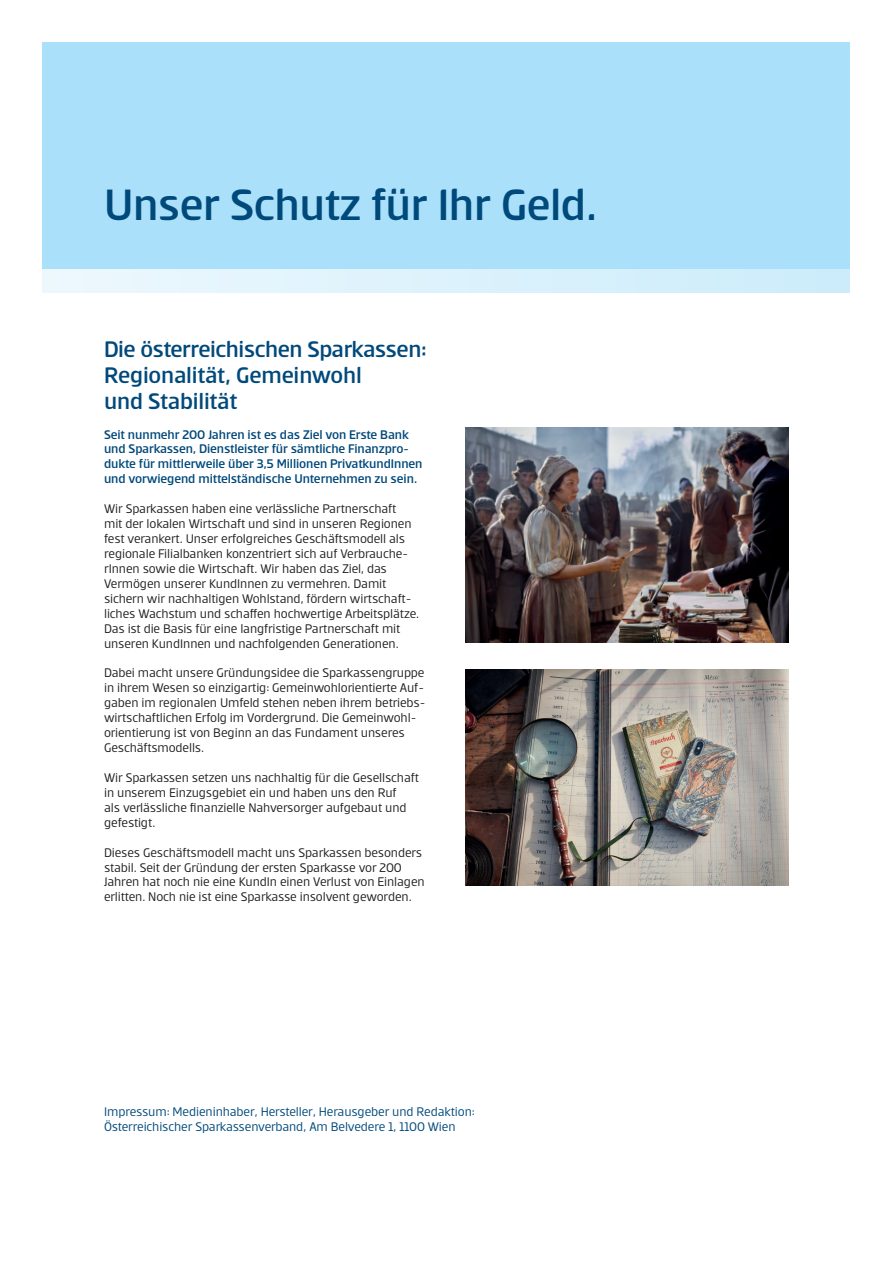
<style>
.page{position:relative;width:893px;height:1263px;background:#fff}
.page>*{position:absolute;margin:0;border:0;box-sizing:border-box;transform-origin:0 0}
.t1{font:500 47.55px "Erste";letter-spacing:-.01em;color:#00497b}
.t2{font:500 24.45px/25.8px "Erste";letter-spacing:-.02em;color:#00497b}
.t3{font:13.5px/15px "Erste";letter-spacing:-.01em;color:#231f20}
.t4{font:500 13.5px/15px "Erste";letter-spacing:-.01em;color:#00497b}
.t5{font:13.5px/15px "Erste";letter-spacing:-.01em;color:#00497b}
</style>
<div class="page">
<div style="left:43px;top:43px;width:807px;height:250px;background:#aae0f9"></div>
<div style="left:43px;top:269px;width:807px;height:24px;background:linear-gradient(to right,#edf8fd,#ccecfb)"></div>
<img style="left:466px;top:427px;width:323px;height:216px">
<img style="left:466px;top:670px;width:323px;height:215px">
<h1 class="t1" style="left:104px;top:180px;width:494px">Unser Schutz für Ihr Geld.</h1>
<h2 class="t2" style="left:104px;top:336px;width:324px">Die österreichischen Sparkassen:<br>Regionalität, Gemeinwohl<br>und Stabilität</h2>
<p class="t4" style="left:104px;top:426px;width:320px">Seit nunmehr 200 Jahren ist es das Ziel von Erste Bank und Sparkassen, Dienstleister für sämtliche Finanzpro&shy;dukte für mittlerweile über 3,5 Millionen PrivatkundInnen und vorwiegend mittelständische Unternehmen zu sein.</p>
<p class="t3" style="left:104px;top:501px;width:317px">Wir Sparkassen haben eine verlässliche Partnerschaft<br>mit der lokalen Wirtschaft und sind in unseren Regionen fest verankert. Unser erfolgreiches Geschäftsmodell als regionale Filialbanken konzentriert sich auf Verbrauche&shy;rInnen sowie die Wirtschaft. Wir haben das Ziel, das Vermögen unserer KundInnen zu vermehren. Damit sichern wir nachhaltigen Wohlstand, fördern wirtschaft&shy;liches Wachstum und schaffen hochwertige Arbeitsplätze.<br>Das ist die Basis für eine langfristige Partnerschaft mit unseren KundInnen und nachfolgenden Generationen.</p>
<p class="t3" style="left:104px;top:665px;width:323px">Dabei macht unsere Gründungsidee die Sparkassengruppe in ihrem Wesen so einzigartig: Gemeinwohlorientierte Auf&shy;gaben im regionalen Umfeld stehen neben ihrem betriebs&shy;wirtschaftlichen Erfolg im Vordergrund. Die Gemeinwohl&shy;orientierung ist von Beginn an das Fundament unseres Geschäftsmodells.</p>
<p class="t3" style="left:104px;top:770px;width:316px">Wir Sparkassen setzen uns nachhaltig für die Gesellschaft in unserem Einzugsgebiet ein und haben uns den Ruf<br>als verlässliche finanzielle Nahversorger aufgebaut und gefestigt.</p>
<p class="t3" style="left:104px;top:844px;width:322px">Dieses Geschäftsmodell macht uns Sparkassen besonders stabil. Seit der Gründung der ersten Sparkasse vor 200<br>Jahren hat noch nie eine KundIn einen Verlust von Einlagen erlitten. Noch nie ist eine Sparkasse insolvent geworden.</p>
<p class="t5" style="left:104px;top:1104px;width:372px">Impressum: Medieninhaber, Hersteller, Herausgeber und Redaktion:<br>Österreichischer Sparkassenverband, Am Belvedere 1, 1100 Wien</p>
</div>
